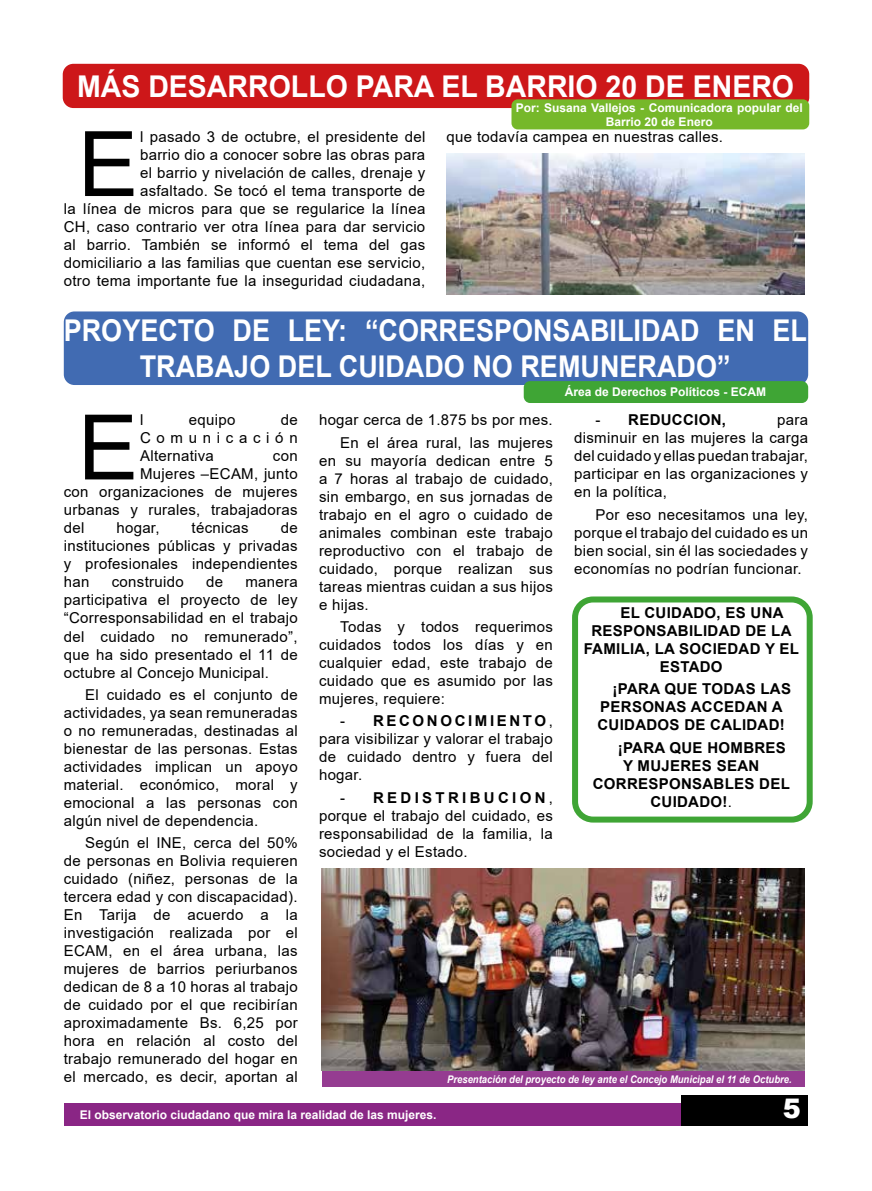
<style>
.page{position:relative;width:872px;height:1191px;background:#fff}
.page>*{position:absolute;margin:0;border:0;box-sizing:border-box;transform-origin:0 0}
.t1{font:90.45px "Arial";color:#000}
.t2{font:700 30px/36px "Arial";color:#fff;text-align:center;scale:.9 1}
.t3{font:700 30px "Arial";color:#fff;scale:.95 1}
.t4{font:900 27px "Arial";color:#fff}
.t5{font:15px/18px "Arial";letter-spacing:.02em;color:#000;text-align:justify}
.t6{font:700 15px/18px "Arial";letter-spacing:.02em;color:#000}
.t7{font:700 12px/14.4px "Arial";color:#fff;text-align:center}
.t8{font:italic 700 10.5px "Arial";color:#fff;scale:.9 1}
.s1{font-weight:700}
.s2{font-weight:400}
</style>
<div class="page">
<div style="left:64px;top:1103px;width:616px;height:22px;background:#8a2685"></div>
<div style="left:681px;top:1095px;width:127px;height:30px;background:#000"></div>
<div style="left:64px;top:311px;width:744px;height:74px;background:#416bb2;border-radius:11px"></div>
<div style="left:524px;top:381px;width:284px;height:22px;background:#3fa535;border-radius:6px"></div>
<div style="left:322px;top:1070px;width:482px;height:16px;background:#953c91"></div>
<div style="left:63px;top:64px;width:746px;height:44px;background:#cd1719;border-radius:11px"></div>
<div style="left:511px;top:99px;width:298px;height:30px;background:#76b82a;border-radius:6px"></div>
<div style="left:572px;top:596px;width:240px;height:226px;border:6px solid #3fa535;border-radius:18px"></div>
<img style="left:322px;top:868px;width:482px;height:202px">
<img style="left:446px;top:153px;width:358px;height:142px">
<h2 class="t3" style="left:77px;top:65px;width:756px">MÁS DESARROLLO PARA EL BARRIO 20 DE ENERO</h2>
<p class="t7" style="left:516px;top:100px;width:289px">Por: Susana Vallejos - Comunicadora popular del<br>Barrio 20 de Enero</p>
<p class="t5" style="left:64px;top:128px;width:363px;text-align:right">l pasado 3 de octubre, el presidente del<br>barrio dio a conocer sobre las obras para<br>el barrio y nivelación de calles, drenaje y<br>asfaltado. Se tocó el tema transporte de<br>la línea de micros para que se regularice la línea CH, caso contrario ver otra línea para dar servicio al barrio. También se informó el tema del gas domiciliario a las familias que cuentan ese servicio, otro tema importante fue la inseguridad ciudadana,</p>
<p class="t5" style="left:446px;top:128px;width:278px">que todavía campea en nuestras calles.</p>
<h1 class="t1" style="left:78px;top:102px;width:62px">E</h1>
<h2 class="t2" style="left:64px;top:313px;width:827px">PROYECTO DE LEY: “CORRESPONSABILIDAD EN EL<br>TRABAJO DEL CUIDADO NO REMUNERADO”</h2>
<p class="t7" style="left:565px;top:385px;width:203px">Área de Derechos Políticos - ECAM</p>
<h1 class="t1" style="left:78px;top:385px;width:62px">E</h1>
<p class="t5" style="left:140px;top:411px;width:5px">l</p>
<p class="t5" style="left:189px;top:411px;width:48px">equipo</p>
<p class="t5" style="left:140px;top:411px;width:159px;text-indent:141px">de Comunicación Alternativa</p>
<p class="t5" style="left:273px;top:447px;width:26px">con</p>
<p class="t5" style="left:140px;top:465px;width:159px">Mujeres –ECAM, junto</p>
<p class="t5" style="left:64px;top:483px;width:235px">con organizaciones de mujeres</p>
<p class="t5" style="left:64px;top:501px;width:235px">urbanas y rurales, trabajadoras</p>
<p class="t5" style="left:64px;top:519px;width:22px">del</p>
<p class="t5" style="left:116px;top:519px;width:45px">hogar,</p>
<p class="t5" style="left:192px;top:519px;width:59px">técnicas</p>
<p class="t5" style="left:64px;top:519px;width:235px;text-indent:217px">de instituciones públicas y privadas y profesionales independientes han</p>
<p class="t5" style="left:112px;top:573px;width:73px">construido</p>
<p class="t5" style="left:206px;top:573px;width:18px">de</p>
<p class="t5" style="left:64px;top:573px;width:235px;text-indent:181px">manera participativa el proyecto de ley “Corresponsabilidad en el trabajo del cuidado no remunerado”, que ha sido presentado el 11 de octubre al Concejo Municipal.</p>
<p class="t5" style="left:64px;top:685px;width:235px;text-indent:21px">El cuidado es el conjunto de actividades, ya sean remuneradas o no remuneradas, destinadas al bienestar de las personas. Estas actividades implican un apoyo material. económico, moral y emocional a las personas con algún nivel de dependencia.</p>
<p class="t5" style="left:64px;top:833px;width:235px;text-indent:21px">Según el INE, cerca del 50% de personas en Bolivia requieren cuidado (niñez, personas de la tercera edad y con discapacidad).<br>En Tarija de acuerdo a la investigación realizada por el ECAM, en el área urbana, las mujeres de barrios periurbanos dedican de 8 a 10 horas al trabajo de cuidado por el que recibirían aproximadamente Bs. 6,25 por hora en relación al costo del trabajo remunerado del hogar en el mercado, es decir, aportan al</p>
<p class="t5" style="left:319px;top:409px;width:235px;line-height:22.2px;text-align:right">hogar cerca de 1.875 bs por mes.<br>En el área rural, las mujeres</p>
<p class="t5" style="left:319px;top:451px;width:235px">en su mayoría dedican entre 5 a 7 horas al trabajo de cuidado, sin embargo, en sus jornadas de trabajo en el agro o cuidado de animales combinan este trabajo reproductivo con el trabajo de cuidado, porque realizan sus tareas mientras cuidan a sus hijos e hijas.</p>
<p class="t5" style="left:319px;top:617px;width:235px;text-indent:21px">Todas y todos requerimos cuidados todos los días y en cualquier edad, este trabajo de cuidado que es asumido por las mujeres, requiere:</p>
<p class="t5" style="left:319px;top:712px;width:235px;text-indent:21px">- <span class="s1">RECONOCIMIENTO</span>, para visibilizar y valorar el trabajo de cuidado dentro y fuera del hogar.</p>
<p class="t5" style="left:319px;top:788px;width:235px;text-indent:21px">- <span class="s1">REDISTRIBUCION</span>, porque el trabajo del cuidado, es responsabilidad de la familia, la sociedad y el Estado.</p>
<p class="t6" style="left:595px;top:411px;width:132px"><span class="s2">-</span> REDUCCION,</p>
<p class="t5" style="left:574px;top:411px;width:235px;text-indent:203px">para disminuir en las mujeres la carga del cuidado y ellas puedan trabajar, participar en las organizaciones y en la política,</p>
<p class="t5" style="left:574px;top:505px;width:235px;text-indent:21px">Por eso necesitamos una ley, porque el trabajo del cuidado es un bien social, sin él las sociedades y economías no podrían funcionar.</p>
<p class="t6" style="left:620px;top:604px;width:165px">EL CUIDADO, ES UNA</p>
<p class="t6" style="left:591px;top:622px;width:202px">RESPONSABILIDAD DE LA</p>
<p class="t6" style="left:583px;top:640px;width:217px">FAMILIA, LA SOCIEDAD Y EL</p>
<p class="t6" style="left:659px;top:658px;width:64px">ESTADO</p>
<p class="t6" style="left:597px;top:680px;width:195px;text-indent:15px">¡PARA QUE TODAS LAS<br>PERSONAS ACCEDAN A<br>CUIDADOS DE CALIDAD!</p>
<p class="t6" style="left:617px;top:738px;width:170px">¡PARA QUE HOMBRES</p>
<p class="t6" style="left:623px;top:756px;width:138px">Y MUJERES SEAN</p>
<p class="t6" style="left:593px;top:774px;width:199px">CORRESPONSABLES DEL</p>
<p class="t6" style="left:650px;top:792px;width:83px">CUIDADO!<span class="s2">.</span></p>
<p class="t8" style="left:447px;top:1072px;width:384px">Presentación del proyecto de ley ante el Concejo Municipal el 11 de Octubre.</p>
<p class="t7" style="left:80px;top:1107px;width:358px">El observatorio ciudadano que mira la realidad de las mujeres.</p>
<h3 class="t4" style="left:782px;top:1089px;width:20px">5</h3>
</div>
